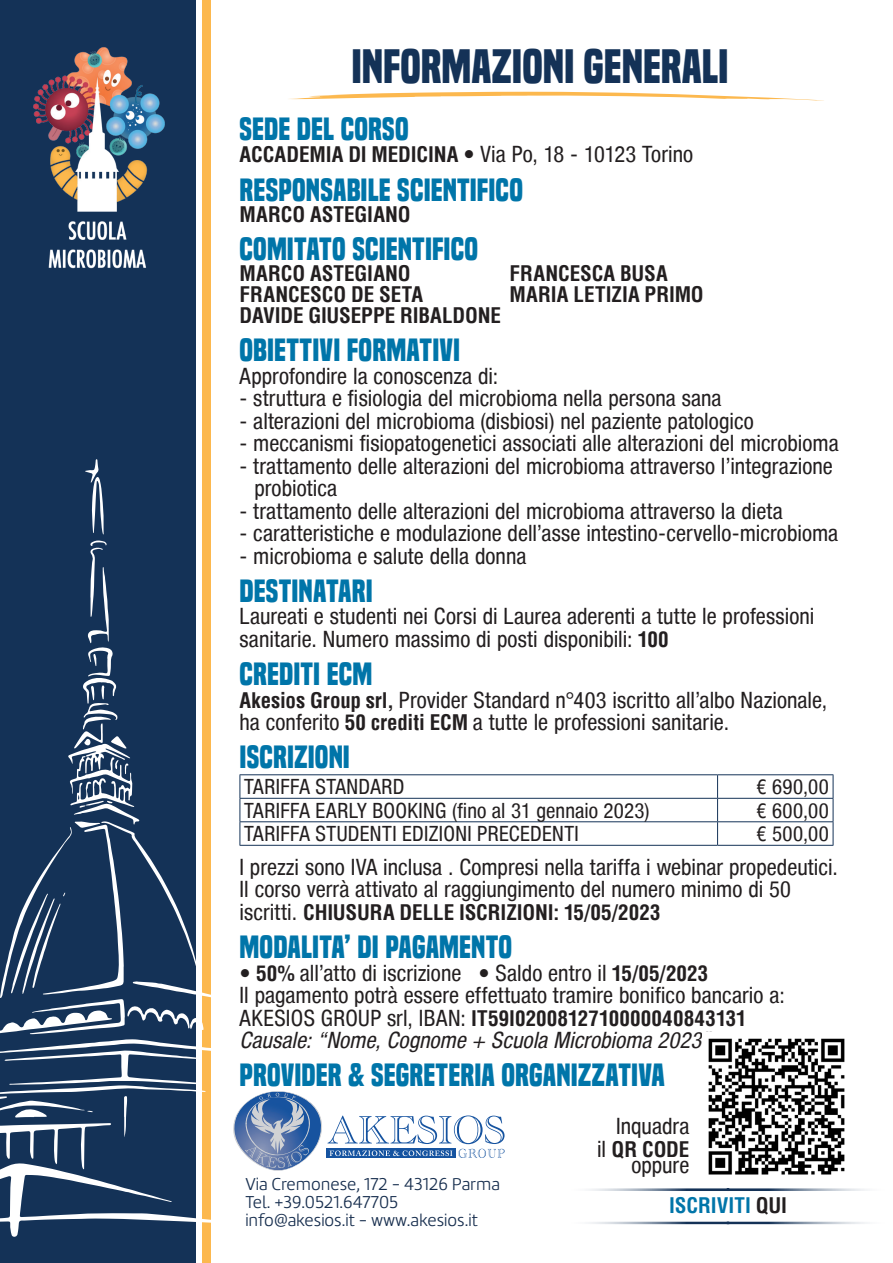
<style>
.page{position:relative;width:893px;height:1263px;background:#fff}
.page>*{position:absolute;margin:0;border:0;box-sizing:border-box;transform-origin:0 0}
.t1{font:700 45px "Built Titling Rg";color:#143257}
.t2{font:700 30px "Built Titling Rg";letter-spacing:.005em;color:#0075a9}
.t3{font:condensed 22.5px/22.5px "Helvetica Neue Condensed";letter-spacing:.005em;color:#231f20}
.t4{font:italic condensed 22.5px "Helvetica Neue Condensed";color:#231f20}
.t5{font:700 condensed 21px "Helvetica";color:#231f20}
.t6{font:condensed 21px "Helvetica Neue Condensed";letter-spacing:.015em;color:#231f20}
.t7{font:700 condensed 21px "Helvetica";letter-spacing:-.005em;color:#0075a9}
.t8{font:300 17.85px/17.9px "Marine";color:#182f4f}
.s1{font-family:"Helvetica";font-weight:700;font-size:21px}
.s2{font-family:"Helvetica Neue Condensed";font-weight:400;font-size:22.5px}
.s3{color:#231f20}
</style>
<div class="page">
<div style="left:0;top:0;width:196px;height:1263px;background:#143257"></div>
<div style="left:202px;top:0;width:8px;height:1263px;background:#fcb84e"></div>
<svg style="left:85px;top:459px;width:19px;height:75px"></svg>
<img style="left:33px;top:47px;width:132px;height:222px">
<svg style="left:289px;top:92px;width:535px;height:9px"></svg>
<hr style="left:240px;top:774px;width:478px;height:1px;background:#143257">
<hr style="left:718px;top:774px;width:115px;height:1px;background:#143257">
<hr style="left:240px;top:798px;width:478px;height:1px;background:#143257">
<hr style="left:718px;top:798px;width:115px;height:1px;background:#143257">
<hr style="left:240px;top:821px;width:478px;height:1px;background:#143257">
<hr style="left:718px;top:821px;width:115px;height:1px;background:#143257">
<svg style="left:717px;top:775px;width:1px;height:70px"></svg>
<svg style="left:833px;top:775px;width:1px;height:70px"></svg>
<hr style="left:240px;top:845px;width:478px;height:1px;background:#143257">
<hr style="left:718px;top:845px;width:115px;height:1px;background:#143257">
<hr style="left:727px;top:1188px;width:165px;height:3px;background:#143257">
<hr style="left:563px;top:1188px;width:166px;height:3px;background:#143257">
<hr style="left:727px;top:1222px;width:165px;height:2px;background:#143257">
<hr style="left:563px;top:1222px;width:166px;height:2px;background:#143257">
<svg style="left:0;top:540px;width:505px;height:697px"></svg>
<img style="left:708px;top:1038px;width:137px;height:137px">
<p class="t1" style="left:351px;top:40px;width:379px">INFORMAZIONI GENERALI</p>
<p class="t2" style="left:240px;top:111px;width:171px">SEDE DEL CORSO</p>
<p class="t3" style="left:240px;top:143px;width:455px"><span class="s1">ACCADEMIA DI MEDICINA</span> • Via Po, 18 - 10123 Torino</p>
<p class="t2" style="left:240px;top:172px;width:285px">RESPONSABILE SCIENTIFICO</p>
<p class="t5" style="left:240px;top:200px;width:173px">MARCO ASTEGIANO</p>
<p class="t2" style="left:240px;top:231px;width:240px">COMITATO SCIENTIFICO</p>
<p class="t5" style="left:240px;top:259px;width:173px">MARCO ASTEGIANO</p>
<p class="t5" style="left:510px;top:259px;width:160px">FRANCESCA BUSA</p>
<p class="t5" style="left:240px;top:280px;width:185px">FRANCESCO DE SETA</p>
<p class="t5" style="left:510px;top:280px;width:196px">MARIA LETIZIA PRIMO</p>
<p class="t5" style="left:240px;top:301px;width:263px">DAVIDE GIUSEPPE RIBALDONE</p>
<p class="t2" style="left:240px;top:332px;width:222px">OBIETTIVI FORMATIVI</p>
<p class="t3" style="left:240px;top:364px;width:260px">Approfondire la conoscenza di:</p>
<p class="t3" style="left:240px;top:387px;width:484px">- struttura e fisiologia del microbioma nella persona sana</p>
<p class="t3" style="left:240px;top:409px;width:516px">- alterazioni del microbioma (disbiosi) nel paziente patologico</p>
<p class="t3" style="left:240px;top:432px;width:601px">- meccanismi fisiopatogenetici associati alle alterazioni del microbioma</p>
<p class="t3" style="left:254px;top:454px;width:580px;text-indent:-15px">- trattamento delle alterazioni del microbioma attraverso l’integrazione probiotica</p>
<p class="t3" style="left:240px;top:499px;width:545px">- trattamento delle alterazioni del microbioma attraverso la dieta</p>
<p class="t3" style="left:240px;top:522px;width:600px">- caratteristiche e modulazione dell’asse intestino-cervello-microbioma</p>
<p class="t3" style="left:240px;top:544px;width:288px">- microbioma e salute della donna</p>
<p class="t2" style="left:240px;top:573px;width:135px">DESTINATARI</p>
<p class="t3" style="left:240px;top:605px;width:576px">Laureati e studenti nei Corsi di Laurea aderenti a tutte le professioni sanitarie. Numero massimo di posti disponibili: <span class="s1">100</span></p>
<p class="t2" style="left:240px;top:656px;width:134px">CREDITI ECM</p>
<p class="t3" style="left:240px;top:688px;width:589px"><span class="s1">Akesios Group srl,</span> Provider Standard n°403 iscritto all’albo Nazionale, ha conferito <span class="s1">50 crediti ECM</span> a tutte le professioni sanitarie.</p>
<p class="t2" style="left:240px;top:739px;width:112px">ISCRIZIONI</p>
<p class="t6" style="left:244px;top:774px;width:162px">TARIFFA STANDARD</p>
<p class="t6" style="left:757px;top:774px;width:74px">€ 690,00</p>
<p class="t6" style="left:244px;top:798px;width:407px">TARIFFA EARLY BOOKING (fino al 31 gennaio 2023)</p>
<p class="t6" style="left:756px;top:798px;width:74px">€ 600,00</p>
<p class="t6" style="left:244px;top:821px;width:336px">TARIFFA STUDENTI EDIZIONI PRECEDENTI</p>
<p class="t6" style="left:757px;top:821px;width:74px">€ 500,00</p>
<p class="t3" style="left:240px;top:855px;width:600px">I prezzi sono IVA inclusa . Compresi nella tariffa i webinar propedeutici.<br>Il corso verrà attivato al raggiungimento del numero minimo di 50</p>
<p class="t5" style="left:240px;top:898px;width:423px"><span class="s2">iscritti.</span> CHIUSURA DELLE ISCRIZIONI: 15/05/2023</p>
<p class="t2" style="left:240px;top:929px;width:274px">MODALITA’ DI PAGAMENTO</p>
<p class="t3" style="left:240px;top:961px;width:547px">• <span class="s1">50%</span> all’atto di iscrizione • Saldo entro il <span class="s1">15/05/2023<br></span>Il pagamento potrà essere effettuato tramire bonifico bancario a:</p>
<p class="t5" style="left:240px;top:1004px;width:509px"><span class="s2">AKESIOS GROUP srl, IBAN:</span> IT59I0200812710000040843131</p>
<p class="t4" style="left:240px;top:1027px;width:478px">Causale: “Nome,Cognome + Scuola Microbioma 2023”</p>
<p class="t2" style="left:240px;top:1057px;width:427px">PROVIDER &amp; SEGRETERIA ORGANIZZATIVA</p>
<p class="t8" style="left:245px;top:1175px;width:256px">Via Cremonese, 172 - 43126 Parma<br>Tel. +39.0521.647705</p>
<p class="t8" style="left:245px;top:1211px;width:234px">info@akesios.it - www.akesios.it</p>
<p class="t3" style="left:616px;top:1115px;width:75px">Inquadra</p>
<p class="t5" style="left:597px;top:1135px;width:94px"><span class="s2">il</span> QR CODE</p>
<p class="t3" style="left:631px;top:1154px;width:60px">oppure</p>
<p class="t7" style="left:669px;top:1192px;width:119px">ISCRIVITI <span class="s3">QUI</span></p>
</div>
